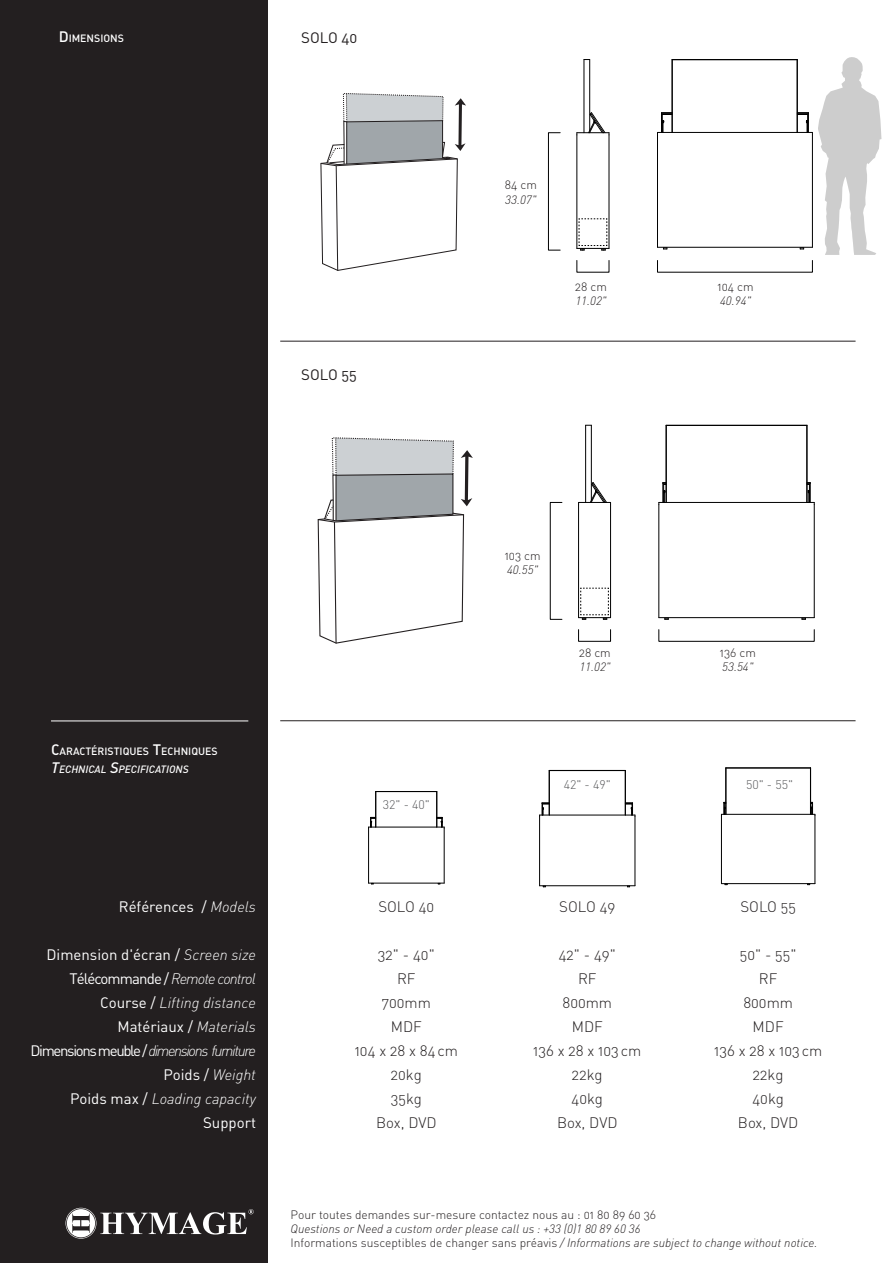
<style>
.page{position:relative;width:893px;height:1263px;background:#fff}
.page>*{position:absolute;margin:0;border:0;box-sizing:border-box;transform-origin:0 0}
.t1{font:15px "DIN Light Alternate";color:#231f20}
.t2{font:15px "DIN Regular Alternate";color:#fff}
.t3{font:italic 300 15px "DIN";color:#fff}
.t4{font:italic 300 15px "DIN";letter-spacing:-.09em;color:#fff}
.t5{font:15px "DIN Regular Alternate";letter-spacing:-.06em;color:#fff}
.t6{font:15px "DIN Regular Alternate";color:#231f20}
.t7{font:300 12.45px "DIN Pro";color:#57585a}
.t8{font:italic 300 12px "DIN";color:#231f20}
.t9{font:12px "DIN Light Alternate";color:#231f20}
.t10{font:10.5px "DIN Medium Alternate";color:#fff}
.t11{font:italic 500 10.5px "DIN";color:#fff}
.s1{font-size:15px}
.s2{font-family:"DIN";font-weight:300;font-style:italic}
.s3{font-family:"DIN Regular Alternate";font-weight:400;font-style:normal}
.s4{font-family:"DIN Light Alternate";font-weight:400;font-style:normal}
</style>
<div class="page">
<hr style="left:609px;top:135px;width:1px;height:113px;background:#000">
<hr style="left:577px;top:135px;width:1px;height:113px;background:#000">
<hr style="left:577px;top:132px;width:32px;height:1px;background:#000">
<hr style="left:584px;top:60px;width:1px;height:73px;background:#000">
<hr style="left:589px;top:60px;width:1px;height:71px;background:#000">
<svg style="left:588px;top:112px;width:22px;height:23px"></svg>
<div style="left:548px;top:132px;width:12px;height:118px;border:1px solid #000"></div>
<svg style="left:577px;top:218px;width:32px;height:33px"></svg>
<hr style="left:657px;top:247px;width:155px;height:1px;background:#000">
<hr style="left:657px;top:135px;width:1px;height:112px;background:#000">
<hr style="left:657px;top:132px;width:155px;height:1px;background:#000">
<hr style="left:672px;top:59px;width:125px;height:1px;background:#000">
<hr style="left:672px;top:60px;width:1px;height:72px;background:#000">
<svg style="left:657px;top:112px;width:15px;height:23px"></svg>
<div style="left:0;top:0;width:268px;height:1263px;background:#231f20"></div>
<svg style="left:66px;top:1208px;width:188px;height:31px"></svg>
<svg style="left:797px;top:57px;width:84px;height:198px"></svg>
<svg style="left:320px;top:93px;width:146px;height:178px"></svg>
<hr style="left:369px;top:883px;width:75px;height:1px;background:#000">
<hr style="left:444px;top:828px;width:1px;height:55px;background:#000">
<hr style="left:368px;top:828px;width:1px;height:55px;background:#000">
<hr style="left:369px;top:827px;width:75px;height:1px;background:#000">
<hr style="left:437px;top:791px;width:1px;height:36px;background:#000">
<hr style="left:436px;top:791px;width:1px;height:36px;background:#000">
<hr style="left:376px;top:791px;width:61px;height:1px;background:#000">
<hr style="left:375px;top:791px;width:1px;height:36px;background:#000">
<svg style="left:437px;top:817px;width:8px;height:11px"></svg>
<svg style="left:368px;top:817px;width:8px;height:11px"></svg>
<hr style="left:540px;top:885px;width:95px;height:1px;background:#000">
<hr style="left:635px;top:816px;width:1px;height:70px;background:#000">
<hr style="left:539px;top:816px;width:1px;height:70px;background:#000">
<hr style="left:540px;top:815px;width:95px;height:1px;background:#000">
<hr style="left:625px;top:770px;width:1px;height:45px;background:#000">
<hr style="left:549px;top:770px;width:76px;height:1px;background:#000">
<hr style="left:549px;top:770px;width:1px;height:45px;background:#000">
<svg style="left:625px;top:802px;width:11px;height:14px"></svg>
<svg style="left:539px;top:802px;width:10px;height:14px"></svg>
<hr style="left:721px;top:883px;width:94px;height:1px;background:#000">
<hr style="left:815px;top:816px;width:1px;height:68px;background:#000">
<hr style="left:721px;top:816px;width:1px;height:68px;background:#000">
<hr style="left:721px;top:814px;width:94px;height:1px;background:#000">
<hr style="left:725px;top:768px;width:1px;height:46px;background:#000">
<hr style="left:810px;top:768px;width:1px;height:46px;background:#000">
<hr style="left:726px;top:768px;width:84px;height:1px;background:#000">
<hr style="left:726px;top:768px;width:1px;height:46px;background:#000">
<svg style="left:811px;top:802px;width:5px;height:14px"></svg>
<svg style="left:721px;top:802px;width:5px;height:14px"></svg>
<hr style="left:280px;top:720px;width:575px;height:1px;background:#231f20">
<hr style="left:51px;top:720px;width:197px;height:1px;background:#fff">
<hr style="left:610px;top:505px;width:1px;height:113px;background:#000">
<hr style="left:578px;top:505px;width:1px;height:113px;background:#000">
<hr style="left:579px;top:502px;width:32px;height:1px;background:#000">
<hr style="left:585px;top:425px;width:1px;height:77px;background:#000">
<hr style="left:591px;top:425px;width:1px;height:75px;background:#000">
<svg style="left:590px;top:482px;width:21px;height:23px"></svg>
<hr style="left:659px;top:617px;width:155px;height:1px;background:#000">
<hr style="left:814px;top:505px;width:1px;height:113px;background:#000">
<hr style="left:659px;top:505px;width:1px;height:113px;background:#000">
<hr style="left:659px;top:502px;width:155px;height:1px;background:#000">
<hr style="left:807px;top:425px;width:1px;height:77px;background:#000">
<hr style="left:806px;top:425px;width:1px;height:77px;background:#000">
<hr style="left:666px;top:425px;width:141px;height:1px;background:#000">
<hr style="left:666px;top:425px;width:1px;height:77px;background:#000">
<svg style="left:807px;top:482px;width:8px;height:23px"></svg>
<svg style="left:659px;top:482px;width:7px;height:23px"></svg>
<div style="left:550px;top:502px;width:12px;height:117px;border:1px solid #000"></div>
<svg style="left:579px;top:588px;width:32px;height:32px"></svg>
<svg style="left:317px;top:437px;width:156px;height:207px"></svg>
<hr style="left:335px;top:475px;width:2px;height:46px;background:#231f20">
<hr style="left:280px;top:341px;width:575px;height:1px;background:#231f20">
<p class="t10" style="left:59px;top:31px;width:67px"><span class="s1">D</span>IMENSIONS</p>
<p class="t6" style="left:301px;top:28px;width:58px">SOLO 40</p>
<p class="t6" style="left:301px;top:365px;width:57px">SOLO 55</p>
<p class="t9" style="left:505px;top:178px;width:34px">84 cm</p>
<p class="t8" style="left:505px;top:192px;width:33px">33.07"</p>
<p class="t9" style="left:575px;top:279px;width:33px">28 cm</p>
<p class="t8" style="left:575px;top:293px;width:33px">11.02"</p>
<p class="t9" style="left:718px;top:279px;width:38px">104 cm</p>
<p class="t8" style="left:720px;top:293px;width:33px">40.94"</p>
<p class="t10" style="left:51px;top:744px;width:168px"><span class="s1">C</span>ARACTÉRISTIQUES <span class="s1">T</span>ECHNIQUES</p>
<p class="t11" style="left:51px;top:762px;width:139px"><span class="s1">T</span>ECHNICAL <span class="s1">S</span>PECIFICATIONS</p>
<p class="t7" style="left:383px;top:796px;width:49px">32" - 40"</p>
<p class="t9" style="left:505px;top:548px;width:37px">103 cm</p>
<p class="t8" style="left:507px;top:562px;width:33px">40.55"</p>
<p class="t9" style="left:579px;top:645px;width:33px">28 cm</p>
<p class="t8" style="left:579px;top:659px;width:33px">11.02"</p>
<p class="t9" style="left:720px;top:645px;width:38px">136 cm</p>
<p class="t8" style="left:722px;top:659px;width:33px">53.54"</p>
<p class="t7" style="left:564px;top:776px;width:49px">42" - 49"</p>
<p class="t7" style="left:746px;top:776px;width:49px">50" - 55"</p>
<p class="t2" style="left:119px;top:897px;width:139px">Références / <span class="s2">Models</span></p>
<p class="t2" style="left:46px;top:945px;width:211px">Dimension d'écran / <span class="s2">Screen size</span></p>
<p class="t5" style="left:69px;top:969px;width:188px">Télécommande / <span class="s2">Remote control</span></p>
<p class="t3" style="left:100px;top:993px;width:157px"><span class="s3">Course /</span> Lifting distance</p>
<p class="t2" style="left:117px;top:1017px;width:140px">Matériaux / <span class="s2">Materials</span></p>
<p class="t4" style="left:31px;top:1041px;width:227px"><span class="s3">Dimensions meuble /</span> dimensions furniture</p>
<p class="t2" style="left:163px;top:1065px;width:94px">Poids / <span class="s2">Weight</span></p>
<p class="t3" style="left:70px;top:1089px;width:187px"><span class="s3">Poids max /</span> Loading capacity</p>
<p class="t2" style="left:203px;top:1113px;width:54px">Support</p>
<p class="t1" style="left:378px;top:897px;width:57px">SOLO 40</p>
<p class="t1" style="left:378px;top:945px;width:58px">32" - 40"</p>
<p class="t1" style="left:397px;top:969px;width:20px">RF</p>
<p class="t1" style="left:382px;top:993px;width:51px">700mm</p>
<p class="t1" style="left:391px;top:1017px;width:33px">MDF</p>
<p class="t1" style="left:355px;top:1041px;width:105px">104 x 28 x 84cm</p>
<p class="t1" style="left:391px;top:1065px;width:32px">20kg</p>
<p class="t1" style="left:391px;top:1089px;width:33px">35kg</p>
<p class="t1" style="left:376px;top:1113px;width:62px">Box, DVD</p>
<p class="t1" style="left:559px;top:897px;width:58px">SOLO 49</p>
<p class="t1" style="left:559px;top:945px;width:59px">42" - 49"</p>
<p class="t1" style="left:578px;top:969px;width:20px">RF</p>
<p class="t1" style="left:562px;top:993px;width:51px">800mm</p>
<p class="t1" style="left:572px;top:1017px;width:33px">MDF</p>
<p class="t1" style="left:533px;top:1041px;width:110px">136 x 28 x 103cm</p>
<p class="t1" style="left:572px;top:1065px;width:32px">22kg</p>
<p class="t1" style="left:572px;top:1089px;width:33px">40kg</p>
<p class="t1" style="left:557px;top:1113px;width:62px">Box, DVD</p>
<p class="t1" style="left:740px;top:897px;width:57px">SOLO 55</p>
<p class="t1" style="left:740px;top:945px;width:58px">50" - 55"</p>
<p class="t1" style="left:759px;top:969px;width:20px">RF</p>
<p class="t1" style="left:743px;top:993px;width:51px">800mm</p>
<p class="t1" style="left:753px;top:1017px;width:33px">MDF</p>
<p class="t1" style="left:714px;top:1041px;width:110px">136 x 28 x 103cm</p>
<p class="t1" style="left:753px;top:1065px;width:32px">22kg</p>
<p class="t1" style="left:752px;top:1089px;width:33px">40kg</p>
<p class="t1" style="left:738px;top:1113px;width:62px">Box, DVD</p>
<p class="t9" style="left:291px;top:1207px;width:367px">Pour toutes demandes sur-mesure contactez nous au : 01 80 89 60 36</p>
<p class="t8" style="left:291px;top:1221px;width:352px">Questions or Need a custom order please call us : +33 (0)1 80 89 60 36</p>
<p class="t8" style="left:291px;top:1236px;width:529px"><span class="s4">Informations susceptibles de changer sans préavis</span> / Informations are subject to change without notice.</p>
</div>
